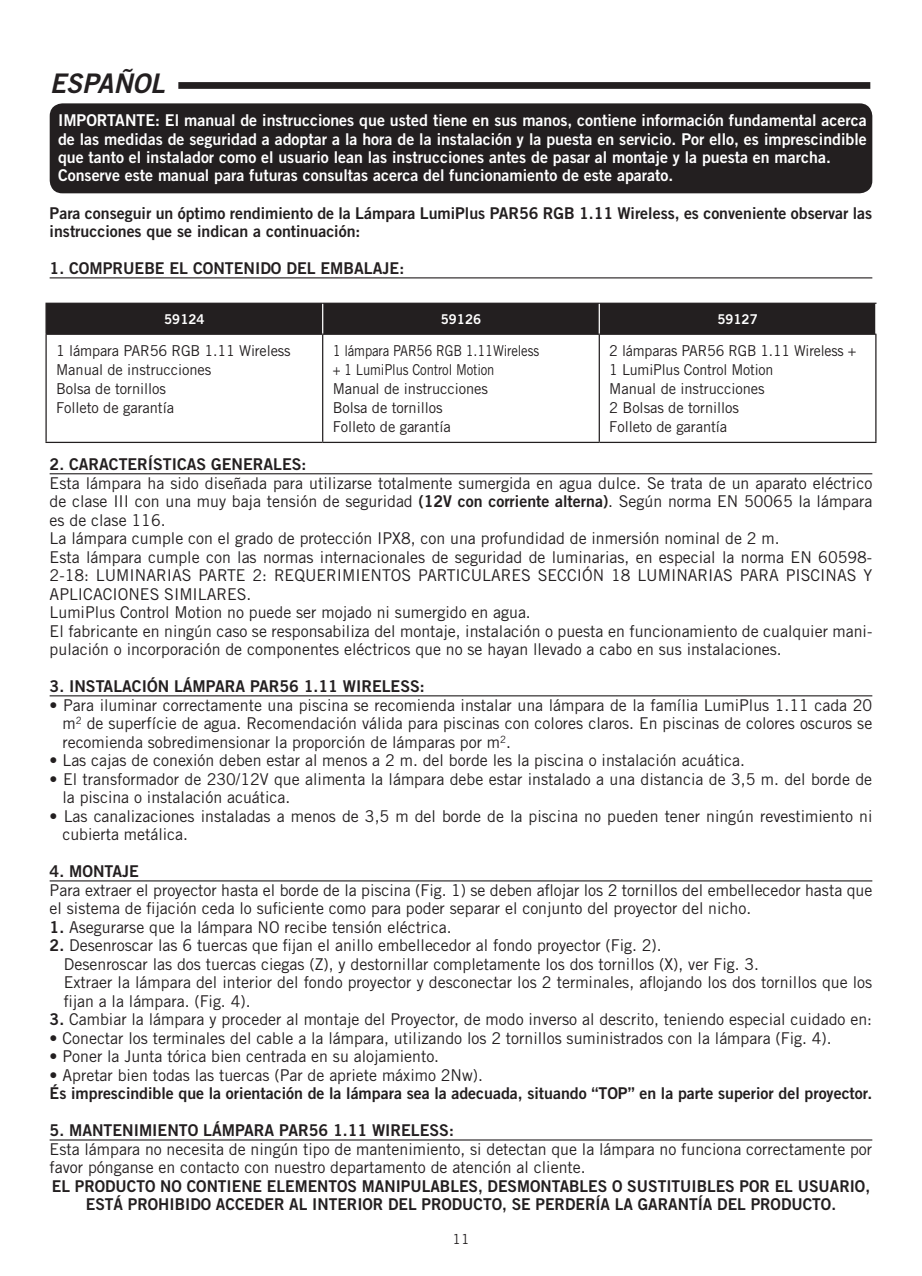
<style>
.page{position:relative;width:922px;height:1276px;background:#fff}
.page>*{position:absolute;margin:0;border:0;box-sizing:border-box;transform-origin:0 0}
.Manual_Astral{font:italic 27px "Trade Gothic Bold Two";color:#231f20}
.Manual_Astral-2{font:16.25px/18.5px "Trade Gothic";color:#231f20}
.Manual_Astral-3{font:16.25px/18.5px "Trade Gothic Bold Two";color:#231f20}
.Manual_Astral-4{font:16.25px/18.2px "Trade Gothic Bold Two";color:#fff;text-align:justify}
.Manual_Astral-5{font:16.25px/18.5px "Trade Gothic Bold Two";color:#231f20;text-align:center;scale:.96 1}
.Manual_Astral-6{font:15px "Trade Gothic";letter-spacing:-.005em;color:#231f20}
.Manual_Astral-7{font:15px/19px "Trade Gothic";letter-spacing:-.005em;color:#231f20;scale:.95 1}
.Manual_Astral-8{font:15px "Trade Gothic";letter-spacing:-.005em;color:#231f20;scale:.87 1}
.t1{font:13.75px "Trade Gothic";color:#231f20}
.Manual_Astral-9{font:13.5px "Trade Gothic Bold Two";color:#fff}
.s1{font-family:"Trade Gothic Bold Two"}
</style>
<div class="page">
<div style="left:178px;top:82px;width:692px;height:7px;background:#231f20"></div>
<div style="left:50px;top:103px;width:822px;height:90px;background:#231f20;border-radius:13px"></div>
<hr style="left:50px;top:277px;width:822px;height:1px;background:#231f20">
<hr style="left:50px;top:473px;width:822px;height:1px;background:#231f20">
<hr style="left:50px;top:695px;width:822px;height:1px;background:#231f20">
<hr style="left:50px;top:880px;width:822px;height:1px;background:#231f20">
<hr style="left:50px;top:1139px;width:822px;height:1px;background:#231f20">
<hr style="left:45px;top:303px;width:277px;height:1px;background:#231f20">
<hr style="left:45px;top:304px;width:2px;height:29px;background:#231f20">
<hr style="left:45px;top:333px;width:277px;height:2px;background:#231f20">
<hr style="left:45px;top:335px;width:2px;height:107px;background:#231f20">
<hr style="left:322px;top:333px;width:277px;height:2px;background:#231f20">
<hr style="left:322px;top:335px;width:1px;height:107px;background:#231f20">
<hr style="left:599px;top:333px;width:277px;height:2px;background:#231f20">
<hr style="left:598px;top:335px;width:1px;height:107px;background:#231f20">
<hr style="left:875px;top:335px;width:1px;height:107px;background:#231f20">
<hr style="left:45px;top:442px;width:277px;height:1px;background:#231f20">
<hr style="left:322px;top:442px;width:277px;height:1px;background:#231f20">
<hr style="left:599px;top:442px;width:277px;height:1px;background:#231f20">
<div style="left:47px;top:303px;width:829px;height:31px;background:#231f20"></div>
<p class="Manual_Astral" style="left:50px;top:67px;width:117px">ESPAÑOL</p>
<p class="Manual_Astral-4" style="left:58px;top:111px;width:810px">IMPORTANTE: El manual de instrucciones que usted tiene en sus manos, contiene información fundamental acerca de las medidas de seguridad a adoptar a la hora de la instalación y la puesta en servicio. Por ello, es imprescindible que tanto el instalador como el usuario lean las instrucciones antes de pasar al montaje y la puesta en marcha.</p>
<p class="Manual_Astral-4" style="left:58px;top:166px;width:616px">Conserve este manual para futuras consultas acerca del funcionamiento de este aparato.</p>
<p class="Manual_Astral-3" style="left:50px;top:203px;width:823px">Para conseguir un óptimo rendimiento de la Lámpara LumiPlus PAR56 RGB 1.11 Wireless, es conveniente observar las instrucciones que se indican a continuación:</p>
<p class="Manual_Astral-3" style="left:50px;top:259px;width:356px">1. COMPRUEBE EL CONTENIDO DEL EMBALAJE:</p>
<p class="Manual_Astral-9" style="left:164px;top:311px;width:42px">59124</p>
<p class="Manual_Astral-9" style="left:440px;top:311px;width:42px">59126</p>
<p class="Manual_Astral-9" style="left:717px;top:311px;width:42px">59127</p>
<p class="Manual_Astral-6" style="left:56px;top:341px;width:236px">1 lámpara PAR56 RGB 1.11 Wireless</p>
<p class="Manual_Astral-6" style="left:56px;top:360px;width:157px">Manual de instrucciones</p>
<p class="Manual_Astral-6" style="left:56px;top:380px;width:111px">Bolsa de tornillos</p>
<p class="Manual_Astral-6" style="left:56px;top:399px;width:119px">Folleto de garantía</p>
<p class="Manual_Astral-8" style="left:332px;top:341px;width:239px">1 lámpara PAR56 RGB 1.11Wireless</p>
<p class="Manual_Astral-8" style="left:332px;top:360px;width:187px">+ 1 LumiPlus Control Motion</p>
<p class="Manual_Astral-6" style="left:332px;top:380px;width:157px">Manual de instrucciones</p>
<p class="Manual_Astral-6" style="left:332px;top:399px;width:111px">Bolsa de tornillos</p>
<p class="Manual_Astral-6" style="left:332px;top:418px;width:119px">Folleto de garantía</p>
<p class="Manual_Astral-7" style="left:609px;top:341px;width:262px">2 lámparas PAR56 RGB 1.11 Wireless +<br>1 LumiPlus Control Motion</p>
<p class="Manual_Astral-6" style="left:609px;top:380px;width:157px">Manual de instrucciones</p>
<p class="Manual_Astral-6" style="left:609px;top:399px;width:131px">2 Bolsas de tornillos</p>
<p class="Manual_Astral-6" style="left:609px;top:418px;width:119px">Folleto de garantía</p>
<p class="Manual_Astral-3" style="left:50px;top:455px;width:258px">2. CARACTERÍSTICAS GENERALES:</p>
<p class="Manual_Astral-2" style="left:50px;top:473px;width:824px;text-align:justify">Esta lámpara ha sido diseñada para utilizarse totalmente sumergida en agua dulce. Se trata de un aparato eléctrico de clase III con una muy baja tensión de seguridad <span class="s1">(12V con corriente alterna)</span>. Según norma EN 50065 la lámpara es de clase 116.</p>
<p class="Manual_Astral-2" style="left:50px;top:529px;width:731px">La lámpara cumple con el grado de protección IPX8, con una profundidad de inmersión nominal de 2 m.</p>
<p class="Manual_Astral-2" style="left:50px;top:547px;width:824px;text-align:justify">Esta lámpara cumple con las normas internacionales de seguridad de luminarias, en especial la norma EN 60598- 2-18: LUMINARIAS PARTE 2: REQUERIMIENTOS PARTICULARES SECCIÓN 18 LUMINARIAS PARA PISCINAS Y APLICACIONES SIMILARES.</p>
<p class="Manual_Astral-2" style="left:50px;top:603px;width:482px">LumiPlus Control Motion no puede ser mojado ni sumergido en agua.</p>
<p class="Manual_Astral-2" style="left:50px;top:621px;width:824px">El fabricante en ningún caso se responsabiliza del montaje, instalación o puesta en funcionamiento de cualquier mani&shy;pulación o incorporación de componentes eléctricos que no se hayan llevado a cabo en sus instalaciones.</p>
<p class="Manual_Astral-3" style="left:50px;top:676px;width:376px">3. INSTALACIÓN LÁMPARA PAR56 1.11 WIRELESS:</p>
<p class="Manual_Astral-2" style="left:62px;top:695px;width:811px;text-align:justify;text-indent:-13px">• Para iluminar correctamente una piscina se recomienda instalar una lámpara de la família LumiPlus 1.11 cada 20 m<sup>2</sup> de superfície de agua. Recomendación válida para piscinas con colores claros. En piscinas de colores oscuros se recomienda sobredimensionar la proporción de lámparas por m<sup>2</sup>.</p>
<p class="Manual_Astral-2" style="left:50px;top:751px;width:696px">• Las cajas de conexión deben estar al menos a 2 m. del borde les la piscina o instalación acuática.</p>
<p class="Manual_Astral-2" style="left:62px;top:769px;width:811px;text-indent:-13px">• El transformador de 230/12V que alimenta la lámpara debe estar instalado a una distancia de 3,5 m. del borde de la piscina o instalación acuática.</p>
<p class="Manual_Astral-2" style="left:62px;top:806px;width:811px;text-indent:-13px">• Las canalizaciones instaladas a menos de 3,5 m del borde de la piscina no pueden tener ningún revestimiento ni cubierta metálica.</p>
<p class="Manual_Astral-3" style="left:50px;top:862px;width:91px">4. MONTAJE</p>
<p class="Manual_Astral-2" style="left:50px;top:880px;width:824px">Para extraer el proyector hasta el borde de la piscina (Fig. 1) se deben aflojar los 2 tornillos del embellecedor hasta que el sistema de fijación ceda lo suficiente como para poder separar el conjunto del proyector del nicho.</p>
<p class="Manual_Astral-2" style="left:50px;top:917px;width:403px"><span class="s1">1.</span> Asegurarse que la lámpara NO recibe tensión eléctrica.</p>
<p class="Manual_Astral-2" style="left:50px;top:936px;width:613px"><span class="s1">2.</span> Desenroscar las 6 tuercas que fijan el anillo embellecedor al fondo proyector (Fig. 2).</p>
<p class="Manual_Astral-2" style="left:64px;top:954px;width:696px">Desenroscar las dos tuercas ciegas (Z), y destornillar completamente los dos tornillos (X), ver Fig. 3.</p>
<p class="Manual_Astral-2" style="left:64px;top:973px;width:809px">Extraer la lámpara del interior del fondo proyector y desconectar los 2 terminales, aflojando los dos tornillos que los fijan a la lámpara. (Fig. 4).</p>
<p class="Manual_Astral-2" style="left:50px;top:1010px;width:823px"><span class="s1">3.</span> Cambiar la lámpara y proceder al montaje del Proyector, de modo inverso al descrito, teniendo especial cuidado en:</p>
<p class="Manual_Astral-2" style="left:50px;top:1028px;width:783px">• Conectar los terminales del cable a la lámpara, utilizando los 2 tornillos suministrados con la lámpara (Fig. 4).</p>
<p class="Manual_Astral-2" style="left:50px;top:1047px;width:391px">• Poner la Junta tórica bien centrada en su alojamiento.</p>
<p class="Manual_Astral-2" style="left:50px;top:1065px;width:434px">• Apretar bien todas las tuercas (Par de apriete máximo 2Nw).</p>
<p class="Manual_Astral-3" style="left:50px;top:1084px;width:823px">És imprescindible que la orientación de la lámpara sea la adecuada, situando “TOP” en la parte superior del proyector.</p>
<p class="Manual_Astral-3" style="left:50px;top:1121px;width:405px">5. MANTENIMIENTO LÁMPARA PAR56 1.11 WIRELESS:</p>
<p class="Manual_Astral-2" style="left:50px;top:1139px;width:823px">Esta lámpara no necesita de ningún tipo de mantenimiento, si detectan que la lámpara no funciona correctamente por favor pónganse en contacto con nuestro departamento de atención al cliente.</p>
<p class="Manual_Astral-5" style="left:52px;top:1176px;width:853px">EL PRODUCTO NO CONTIENE ELEMENTOS MANIPULABLES, DESMONTABLES O SUSTITUIBLES POR EL USUARIO,<br>ESTÁ PROHIBIDO ACCEDER AL INTERIOR DEL PRODUCTO, SE PERDERÍA LA GARANTÍA DEL PRODUCTO.</p>
<p class="t1" style="left:452px;top:1231px;width:18px">11</p>
</div>
